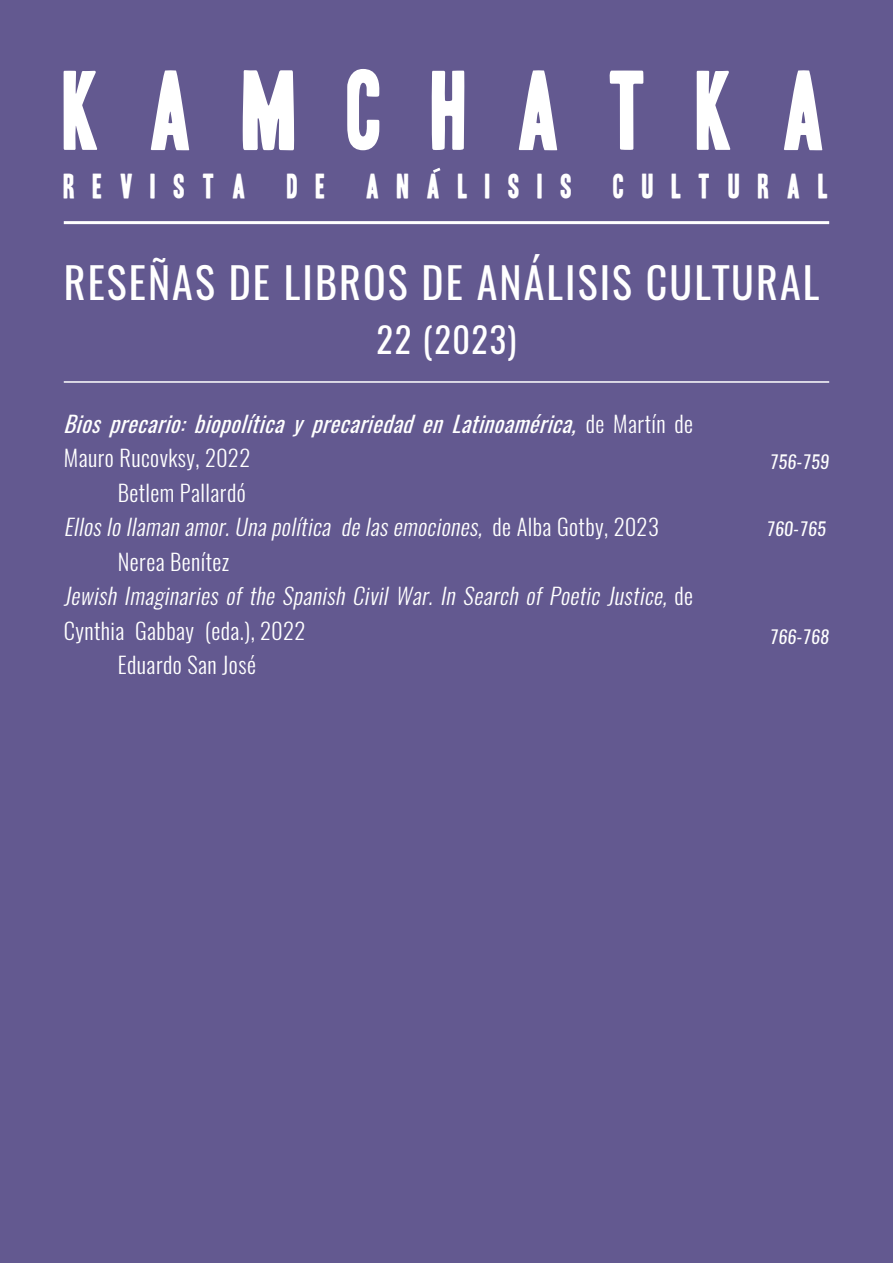
<style>
.page{position:relative;width:893px;height:1263px;background:#635990}
.page>*{position:absolute;margin:0;border:0;box-sizing:border-box;transform-origin:0 0}
.t1{font:97.5px "Headline One HPLHS";letter-spacing:.5em;color:#fff}
.t2{font:42px "Oswald";letter-spacing:.05em;color:#fff}
.t3{font:34.5px "Oswald";letter-spacing:.05em;color:#fff}
.t4{font:30px "Headline One HPLHS";letter-spacing:.59em;color:#fff}
.t5{font:italic 300 22.5px/34.5px "Oswald";color:#fff}
.t6{font:italic 22.5px/34.5px "Oswald";color:#fff}
.t7{font:300 22.5px "Oswald";letter-spacing:.02em;color:#fff}
.Bibliografía{font:italic 18px "Oswald";color:#fff}
.s1{font-weight:300;font-style:normal}
.s2{font-style:normal}
</style>
<div class="page">
<svg style="left:433px;top:167px;width:8px;height:6px"></svg>
<hr style="left:64px;top:221px;width:765px;height:3px;background:#fff">
<hr style="left:64px;top:381px;width:765px;height:2px;background:#fff">
<p class="t1" style="left:64px;top:64px;width:764px">KAMCHATKA</p>
<p class="t4" style="left:64px;top:172px;width:184px">REVISTA</p>
<p class="t4" style="left:287px;top:172px;width:40px">D E</p>
<p class="t4" style="left:366px;top:172px;width:208px">ANALISIS</p>
<p class="t4" style="left:613px;top:172px;width:216px">CULTURAL</p>
<p class="t2" style="left:64px;top:254px;width:757px">RESEÑAS DE LIBROS DE ANÁLISIS CULTURAL</p>
<p class="t3" style="left:376px;top:316px;width:141px">22 (2023)</p>
<p class="t6" style="left:64px;top:406px;width:631px">Bios precario: biopolítica y precariedad en Latinoamérica, <span class="s1">d e M a r t í n d e<br>Mauro Rucovksy, 2022</span></p>
<p class="t7" style="left:118px;top:477px;width:130px">Betlem Pallardó</p>
<p class="t5" style="left:64px;top:510px;width:596px">Elloslo llaman amor.Una política de lasemociones, <span class="s2">d e A l b a G o t b y , 2 0 2 3</span></p>
<p class="t7" style="left:118px;top:546px;width:113px">Nerea Benítez</p>
<p class="t5" style="left:64px;top:579px;width:631px">Jewish Imaginaries of the Spanish Civil War. In Search of Poetic Justice, <span class="s2">d e<br>Cynthia Gabbay (eda.), 2022</span></p>
<p class="t7" style="left:118px;top:650px;width:140px">Eduardo San José</p>
<p class="Bibliografía" style="left:769px;top:449px;width:61px">756-759</p>
<p class="Bibliografía" style="left:766px;top:517px;width:61px">760-765</p>
<p class="Bibliografía" style="left:769px;top:625px;width:61px">766-768</p>
</div>
